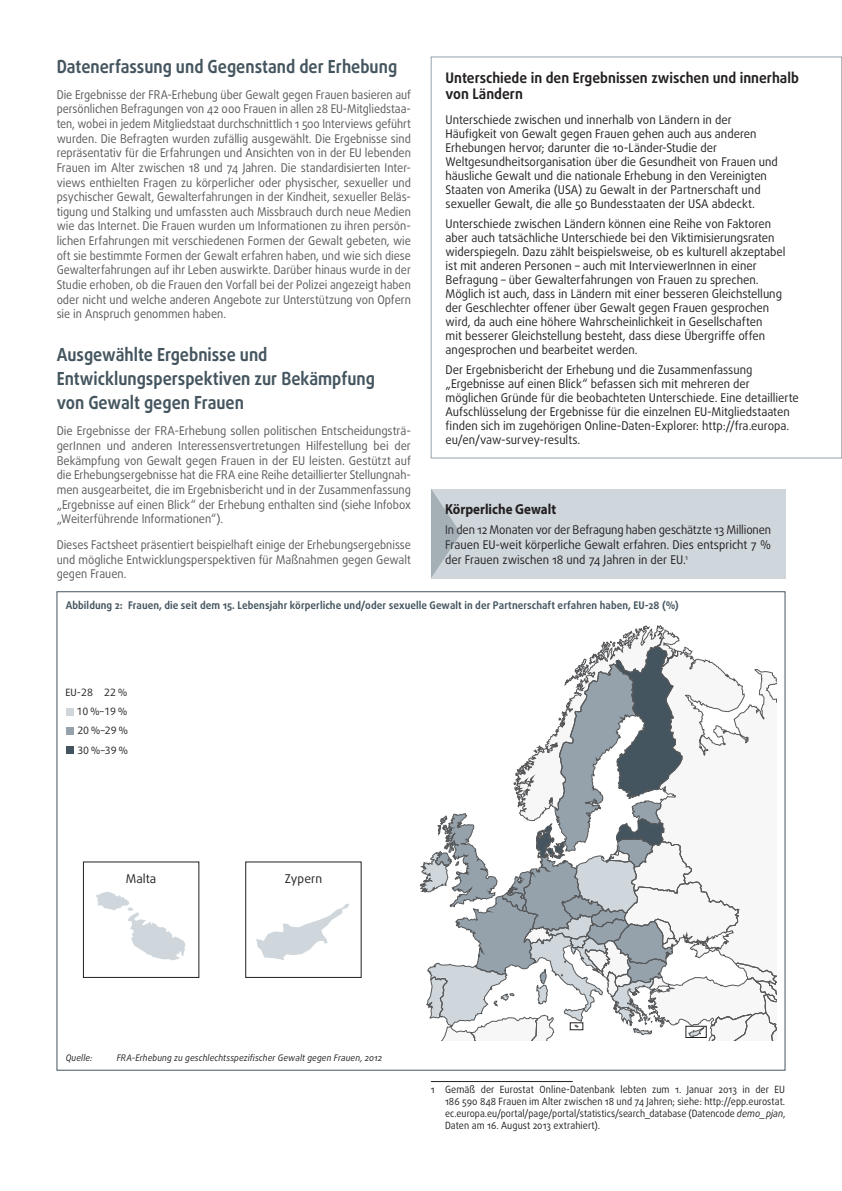
<style>
.page{position:relative;width:842px;height:1191px;background:#fff}
.page>*{position:absolute;margin:0;border:0;box-sizing:border-box;transform-origin:0 0}
.text_title_1{font:700 18px/24px "Daxline Pro";color:#45555f;scale:.9 1}
.frame_title{font:700 14.5px/16px "Daxline Pro";color:#231f20;scale:.95 1}
.text_title_2{font:700 14.5px "Myriad Pro";color:#231f20;scale:.9 1}
.t1{font:12.1px "Daxline Pro";color:#231f20}
.frame_body{font:12px/14px "Daxline Pro";color:#231f20;scale:.95 1}
.text_body{font:12px/14.6px "Daxline Pro";color:#57585a;text-align:justify;scale:.92 1}
.text_body-2{font:12px/14.6px "Daxline Pro";color:#57585a;text-align:justify;scale:.94 1}
.box_triangle{font:12px/15px "Daxline Pro";color:#231f20;text-align:justify;scale:.94 1}
.figure_title{font:700 10.5px "Daxline Pro";letter-spacing:.005em;color:#45555f;scale:.95 1}
.t2{font:10.1px/19.2px "Daxline Pro";color:#231f20;text-align:justify}
.box_footnote{font:10px/12px "Daxline Pro";letter-spacing:.005em;color:#231f20;text-align:justify;scale:.93 1}
.figure_source{font:italic 9px "Daxline Pro";letter-spacing:.01em;color:#231f20;scale:.95 1}
.s1{font-style:italic}
</style>
<div class="page">
<div style="left:431px;top:488px;width:354px;height:90px;background:#cfd7dc"></div>
<svg style="left:431px;top:488px;width:30px;height:90px"></svg>
<svg style="left:420px;top:625px;width:356px;height:415px"></svg>
<div style="left:66px;top:708px;width:8px;height:7px;background:#cfd7dc"></div>
<div style="left:66px;top:727px;width:8px;height:7px;background:#95a2ac"></div>
<div style="left:66px;top:746px;width:8px;height:7px;background:#45555f"></div>
<svg style="left:96px;top:892px;width:89px;height:68px"></svg>
<svg style="left:256px;top:904px;width:93px;height:56px"></svg>
<div style="left:570px;top:1022px;width:13px;height:8px;border:1px solid #231f20"></div>
<div style="left:686px;top:1026px;width:20px;height:11px;border:1px solid #231f20"></div>
<hr style="left:431px;top:1081px;width:142px;height:1px;background:#231f20">
<p class="text_title_1" style="left:57px;top:54px;width:380px">Datenerfassung und Gegenstand der Erhebung</p>
<p class="text_body" style="left:57px;top:87px;width:387px">Die Ergebnisse der FRA‑Erhebung über Gewalt gegen Frauen basieren auf persönlichen Befragungen von 42 000 Frauen in allen 28 EU‑Mitgliedstaa‑ ten, wobei in jedem Mitgliedstaat durchschnittlich 1 500 Interviews geführt wurden. Die Befragten wurden zufällig ausgewählt. Die Ergebnisse sind repräsentativ für die Erfahrungen und Ansichten von in der EU lebenden Frauen im Alter zwischen 18 und 74 Jahren. Die standardisierten Inter‑ views enthielten Fragen zu körperlicher oder physischer, sexueller und psychischer Gewalt, Gewalterfahrungen in der Kindheit, sexueller Beläs‑ tigung und Stalking und umfassten auch Missbrauch durch neue Medien wie das Internet. Die Frauen wurden um Informationen zu ihren persön‑ lichen Erfahrungen mit verschiedenen Formen der Gewalt gebeten, wie oft sie bestimmte Formen der Gewalt erfahren haben, und wie sich diese Gewalterfahrungen auf ihr Leben auswirkte. Darüber hinaus wurde in der Studie erhoben, ob die Frauen den Vorfall bei der Polizei angezeigt haben oder nicht und welche anderen Angebote zur Unterstützung von Opfern sie in Anspruch genommen haben.</p>
<p class="text_title_1" style="left:57px;top:343px;width:355px">Ausgewählte Ergebnisse und<br>Entwicklungsperspektiven zur Bekämpfung von Gewalt gegen Frauen</p>
<p class="text_body-2" style="left:57px;top:424px;width:378px">Die Ergebnisse der FRA‑Erhebung sollen politischen Entscheidungsträ‑ gerInnen und anderen Interessensvertretungen Hilfestellung bei der Bekämpfung von Gewalt gegen Frauen in der EU leisten. Gestützt auf die Erhebungsergebnisse hat die FRA eine Reihe detaillierter Stellungnah‑ men ausgearbeitet, die im Ergebnisbericht und in der Zusammenfassung „Ergebnisse auf einen Blick“ der Erhebung enthalten sind (siehe Infobox „Weiterführende Informationen“).</p>
<p class="text_body" style="left:57px;top:537px;width:387px">Dieses Factsheet präsentiert beispielhaft einige der Erhebungsergebnisse und mögliche Entwicklungsperspektiven für Maßnahmen gegen Gewalt gegen Frauen.</p>
<p class="frame_title" style="left:446px;top:70px;width:373px">Unterschiede in den Ergebnissen zwischen und innerhalb von Ländern</p>
<p class="frame_body" style="left:446px;top:113px;width:351px">Unterschiede zwischen und innerhalb von Ländern in der Häufigkeit von Gewalt gegen Frauen gehen auch aus anderen Erhebungen hervor; darunter die 10-Länder‑Studie der Weltgesundheitsorganisation über die Gesundheit von Frauen und häusliche Gewalt und die nationale Erhebung in den Vereinigten Staaten von Amerika (USA) zu Gewalt in der Partnerschaft und sexueller Gewalt, die alle 50 Bundesstaaten der USA abdeckt.</p>
<p class="frame_body" style="left:446px;top:217px;width:359px">Unterschiede zwischen Ländern können eine Reihe von Faktoren aber auch tatsächliche Unterschiede bei den Viktimisierungsraten widerspiegeln. Dazu zählt beispielsweise, ob es kulturell akzeptabel ist mit anderen Personen – auch mit InterviewerInnen in einer Befragung – über Gewalterfahrungen von Frauen zu sprechen.<br>Möglich ist auch, dass in Ländern mit einer besseren Gleichstellung der Geschlechter offener über Gewalt gegen Frauen gesprochen wird, da auch eine höhere Wahrscheinlichkeit in Gesellschaften<br>mit besserer Gleichstellung besteht, dass diese Übergriffe offen angesprochen und bearbeitet werden.</p>
<p class="frame_body" style="left:446px;top:362px;width:373px">Der Ergebnisbericht der Erhebung und die Zusammenfassung „Ergebnisse auf einen Blick“ befassen sich mit mehreren der möglichen Gründe für die beobachteten Unterschiede. Eine detaillierte Aufschlüsselung der Ergebnisse für die einzelnen EU‑Mitgliedstaaten finden sich im zugehörigen Online‑Daten‑Explorer: http://fra.europa. eu/en/vaw‑survey‑results.</p>
<p class="text_title_2" style="left:445px;top:500px;width:125px">Körperliche Gewalt</p>
<p class="box_triangle" style="left:445px;top:522px;width:348px">In den 12 Monaten vor der Befragung haben geschätzte 13 Millionen Frauen EU‑weit körperliche Gewalt erfahren. Dies entspricht 7 % der Frauen zwischen 18 und 74 Jahren in der EU.<sup>1</sup></p>
<p class="figure_title" style="left:66px;top:598px;width:647px">Abbildung 2: Frauen, die seit dem 15. Lebensjahr körperliche und/oder sexuelle Gewalt in der Partnerschaft erfahren haben, EU-28 (%)</p>
<p class="t2" style="left:77px;top:683px;width:53px;text-indent:-11px">EU-28 22 % 10 %–19 % 20 %–29 % 30 %–39 %</p>
<p class="t1" style="left:126px;top:870px;width:32px">Malta</p>
<p class="t1" style="left:285px;top:870px;width:39px">Zypern</p>
<p class="figure_source" style="left:66px;top:1052px;width:30px">Quelle:</p>
<p class="figure_source" style="left:117px;top:1052px;width:281px">FRA‑Erhebung zu geschlechtsspezifischer Gewalt gegen Frauen, 2012</p>
<p class="box_footnote" style="left:445px;top:1083px;width:367px;text-indent:-14px">1 Gemäß der Eurostat Online‑Datenbank lebten zum 1. Januar 2013 in der EU 186 590 848 Frauen im Alter zwischen 18 und 74 Jahren; siehe: http://epp.eurostat. ec.europa.eu/portal/page/portal/statistics/search_database (Datencode <span class="s1">demo_pjan</span>, Daten am 16. August 2013 extrahiert).</p>
</div>
